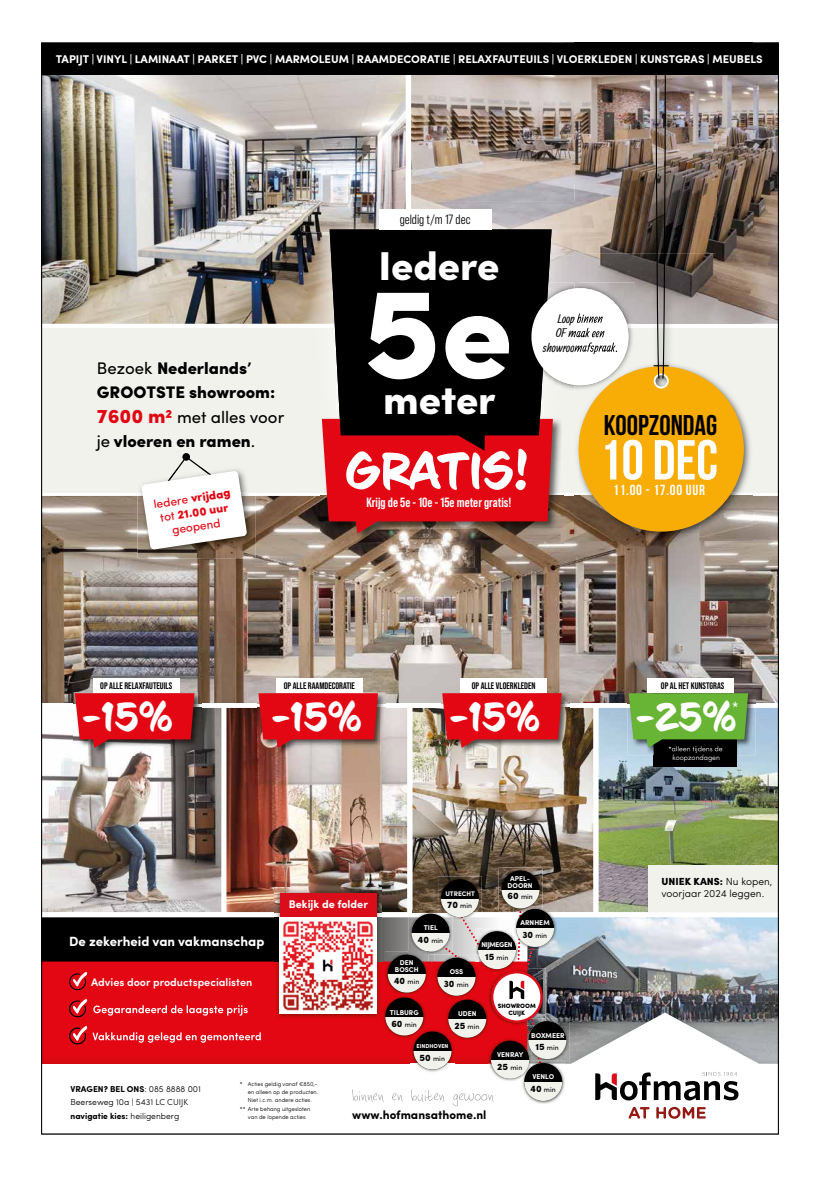
<style>
.page{position:relative;width:820px;height:1177px;background:#fff}
.page>*{position:absolute;margin:0;border:0;box-sizing:border-box;transform-origin:0 0}
.t1{font:900 129.8px "Sofia Pro";color:#fff}
.t2{font:700 56.2px "Bebas Neue";color:#fff}
.t3{font:53px "CC Sign Language";color:#fff}
.t4{font:41.3px "CC Sign Language";color:#fff}
.t5{font:900 40.3px "Sofia Pro";color:#fff}
.t6{font:700 28.5px "Bebas Neue";color:#000}
.t7{font:900 16.8px/24.2px "Sofia Pro";color:#000}
.t8{font:700 14.6px "Bebas Neue";letter-spacing:.05em;color:#fff}
.t9{font:300 14.5px "Sofia Pro";color:#fff}
.t10{font:700 13.4px "Bebas Neue Pro";color:#fff}
.t11{font:700 13.4px "Sofia Pro";color:#fff}
.t12{font:13.4px "Bebas Neue Pro Middle";color:#000}
.t13{font:700 12px "Sofia Pro";color:#000}
.t14{font:11.9px/14.3px "Sofia Pro";color:#e30613;text-align:center}
.t15{font:700 11.2px "Sofia Pro";color:#fff}
.t16{font:700 11.1px "Sofia Pro";color:#fff}
.t17{font:600 10.9px "Sofia Pro";color:#fff}
.t18{font:300 10.3px/12.3px "Sofia Pro";color:#000}
.t19{font:700 9.5px "Bebas Neue Pro";color:#000}
.t20{font:300 8.6px/13.4px "Sofia Pro";color:#000}
.t21{font:700 7px/6.8px "Sofia Pro";color:#fff;text-align:center}
.t22{font:7px "Sofia Pro";color:#000}
.t23{font:300 6.9px "Sofia Pro";color:#fff}
.t24{font:700 6.7px "Sofia Pro";color:#fff}
.t25{font:900 6.3px/7.5px "Sofia Pro";color:#000;text-align:center}
.t26{font:300 5.8px "Sofia Pro";color:#000}
.t27{font:700 5.7px "Sofia Pro";color:#fff}
.s1{font-weight:400}
.s2{font-size:19.7px;color:#e30613}
.s3{font-weight:900}
.s4{font-weight:900;font-size:9.3px}
.s5{font-weight:900;font-size:9.3px;color:#000}
.s6{font-weight:400;color:#000}
.s7{font-weight:700}
</style>
<div class="page">
<img style="left:43px;top:74px;width:733px;height:1045px">
<img style="left:548px;top:282px;width:26px;height:17px">
<img style="left:548px;top:374px;width:26px;height:17px">
<img style="left:525px;top:282px;width:23px;height:109px">
<div style="left:531px;top:288px;width:97px;height:97px;background:#fff;border-radius:50%"></div>
<img style="left:574px;top:324px;width:178px;height:216px">
<img style="left:743px;top:74px;width:9px;height:250px">
<img style="left:743px;top:328px;width:9px;height:164px">
<img style="left:574px;top:74px;width:169px;height:457px">
<div style="left:41px;top:43px;width:737px;height:31px;background:#000"></div>
<h3 class="t15" style="left:56px;top:51px;width:708px">TAPIJT | VINYL | LAMINAAT | PARKET | PVC | MARMOLEUM | RAAMDECORATIE | RELAXFAUTEUILS | VLOERKLEDEN | KUNSTGRAS | MEUBELS</h3>
<h3 class="t7" style="left:97px;top:355px;width:189px"><span class="s1">Bezoek</span> Nederlands’<br>GROOTSTE showroom:<br><span class="s2">7600 m2</span> <span class="s1">met alles voor je</span> vloeren en ramen<span class="s1">.</span></h3>
<h3 class="t14" style="left:152px;top:496px;width:78px;rotate:-9deg">Iedere <span class="s3">vrijdag </span>tot <span class="s3">2 1.00 uur </span>geopend</h3>
<h3 class="t12" style="left:399px;top:212px;width:72px">geldig t/m 17 dec</h3>
<h3 class="t5" style="left:378px;top:234px;width:122px">Iedere</h3>
<h1 class="t1" style="left:362px;top:230px;width:151px">5e</h1>
<h3 class="t5" style="left:383px;top:368px;width:114px">meter</h3>
<h3 class="t3" style="left:345px;top:441px;width:186px">GRATIS!</h3>
<h3 class="t10" style="left:366px;top:495px;width:146px">Krijg de 5e - 10e - 15e meter gratis!</h3>
<h3 class="t6" style="left:603px;top:410px;width:115px">KOOPZONDAG</h3>
<h2 class="t2" style="left:599px;top:429px;width:120px">10 DEC</h2>
<h3 class="t8" style="left:613px;top:482px;width:93px">11.00 - 17.00 UUR</h3>
<h3 class="t19" style="left:100px;top:680px;width:74px">OP ALLE RELAXFAUTEUILS</h3>
<h3 class="t4" style="left:82px;top:693px;width:92px">-15%</h3>
<h3 class="t19" style="left:284px;top:680px;width:73px">OP ALLE RAAMDECORATIE</h3>
<h3 class="t4" style="left:271px;top:693px;width:92px">-15%</h3>
<h3 class="t19" style="left:471px;top:680px;width:65px">OP ALLE VLOERKLEDEN</h3>
<h3 class="t4" style="left:449px;top:693px;width:92px">-15%</h3>
<h3 class="t11" style="left:69px;top:931px;width:197px">De zekerheid van vakmanschap</h3>
<h3 class="t17" style="left:91px;top:973px;width:163px">Advies door productspecialisten</h3>
<h3 class="t16" style="left:288px;top:896px;width:81px">Bekijk de folder</h3>
<p class="t21" style="left:507px;top:874px;width:27px">APEL-<br>DOORN</p>
<p class="t24" style="left:445px;top:888px;width:31px">UTRECHT</p>
<p class="t22" style="left:507px;top:891px;width:27px"><span class="s4">60</span> min</p>
<p class="t21" style="left:423px;top:923px;width:15px">TIEL</p>
<p class="t22" style="left:447px;top:900px;width:26px"><span class="s4">70</span> min</p>
<p class="t22" style="left:417px;top:935px;width:27px"><span class="s4">40</span> min</p>
<p class="t21" style="left:395px;top:958px;width:25px">DEN<br>BOSCH</p>
<p class="t22" style="left:393px;top:975px;width:27px"><span class="s4">40</span> min</p>
<p class="t21" style="left:449px;top:967px;width:15px">OSS</p>
<p class="t22" style="left:443px;top:979px;width:26px"><span class="s4">30</span> min</p>
<p class="t21" style="left:481px;top:937px;width:33px;line-height:12.9px">NIJMEGEN<br><span class="s5">15</span> <span class="s6">min</span></p>
<p class="t21" style="left:520px;top:919px;width:31px">ARNHEM</p>
<p class="t22" style="left:522px;top:930px;width:26px"><span class="s4">30</span> min</p>
<p class="t21" style="left:390px;top:1008px;width:30px">TILBURG</p>
<p class="t22" style="left:391px;top:1018px;width:27px"><span class="s4">60</span> min</p>
<p class="t21" style="left:458px;top:1009px;width:20px">UDEN</p>
<p class="t22" style="left:454px;top:1021px;width:27px"><span class="s4">25</span> min</p>
<p class="t25" style="left:497px;top:1001px;width:40px">SHOWROOM<br>CUIJK</p>
<h3 class="t20" style="left:70px;top:1081px;width:132px"><span class="s7">VRAGEN? BEL ONS</span>: 085 8888 001<br>Beerseweg 10a | 5431 LC CUIJK <span class="s7">navigatie kies:</span> heiligenberg</h3>
<p class="t27" style="left:416px;top:1041px;width:33px">EINDHOVEN</p>
<p class="t22" style="left:419px;top:1052px;width:27px"><span class="s4">50</span> min</p>
<p class="t26" style="left:240px;top:1079px;width:79px">* Acties geldig vanaf €850,-</p>
<p class="t26" style="left:248px;top:1087px;width:72px">en alleen op de producten.</p>
<p class="t26" style="left:248px;top:1096px;width:65px">Niet i.c.m. andere acties.</p>
<p class="t26" style="left:240px;top:1104px;width:72px">** Arte behang uitgesloten</p>
<p class="t26" style="left:248px;top:1112px;width:59px">van de lopende acties</p>
<h3 class="t13" style="left:352px;top:1105px;width:136px">www.hofmansathome.nl</h3>
<p class="t21" style="left:531px;top:1031px;width:35px">BOXMEER</p>
<p class="t21" style="left:532px;top:1073px;width:23px">VENLO</p>
<p class="t22" style="left:535px;top:1042px;width:25px"><span class="s4">15</span> min</p>
<p class="t22" style="left:530px;top:1084px;width:27px"><span class="s4">40</span> min</p>
<p class="t21" style="left:497px;top:1050px;width:28px">VENRAY</p>
<p class="t22" style="left:497px;top:1062px;width:27px"><span class="s4">25</span> min</p>
<h3 class="t19" style="left:660px;top:680px;width:65px">OP AL HET KUNSTGRAS</h3>
<h3 class="t4" style="left:635px;top:693px;width:102px">-25%</h3>
<h3 class="t9" style="left:731px;top:696px;width:9px">*</h3>
<p class="t23" style="left:672px;top:752px;width:49px">koopzondagen</p>
<h3 class="t18" style="left:661px;top:874px;width:112px"><span class="s3">UNIEK KANS:</span> Nu kopen, voorjaar 2024 leggen.</h3>
</div>
